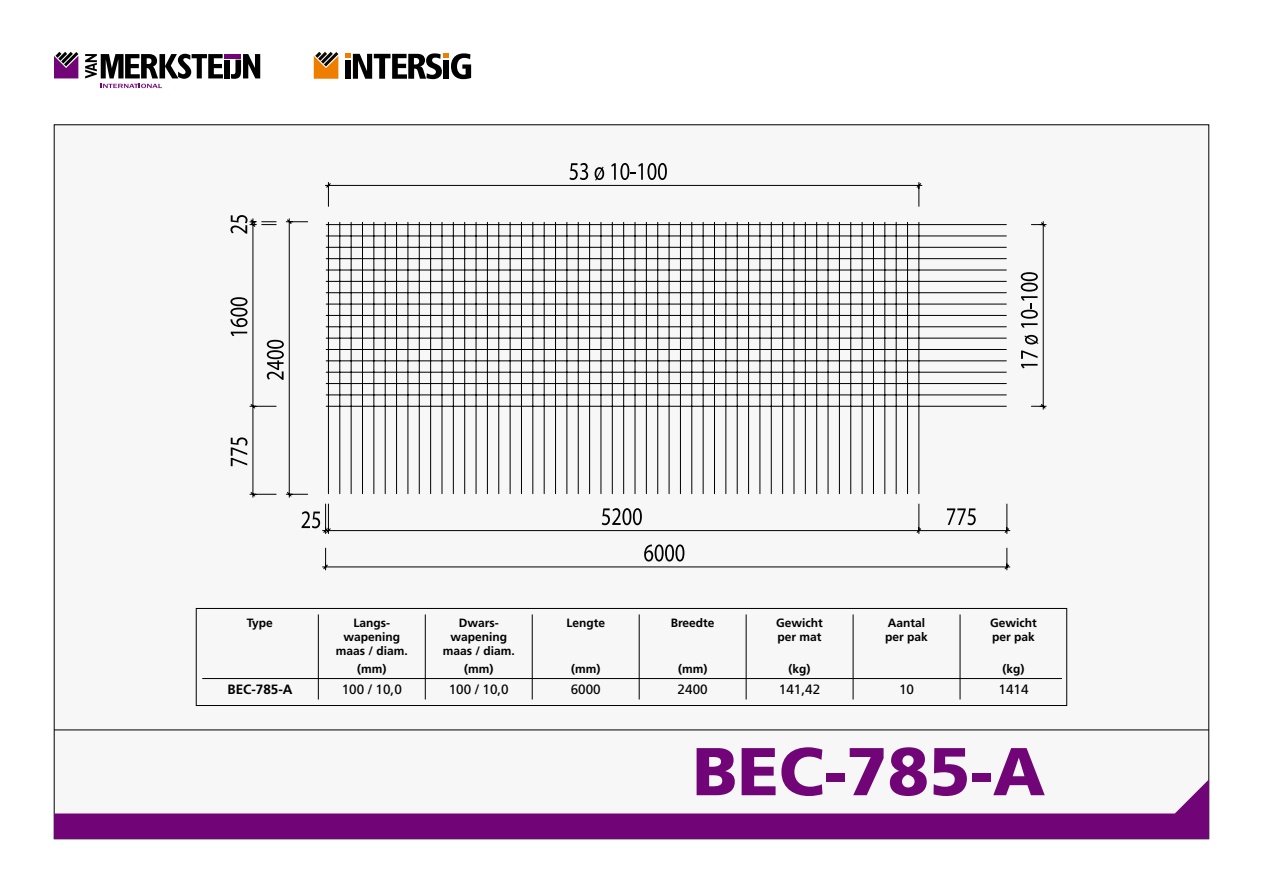
<style>
.page{position:relative;width:1263px;height:893px;background:#fff}
.page>*{position:absolute;margin:0;border:0;box-sizing:border-box;transform-origin:0 0}
.t1{font:900 67.5px "Frutiger LT Std";color:#710578}
.t2{font:13.5px "Frutiger LT Std";color:#000}
.t3{font:700 13.5px "Frutiger LT Std";color:#000}
.t4{font:700 12px/14.4px "Frutiger LT Std";color:#000}
</style>
<div class="page">
<div style="left:54px;top:125px;width:1155px;height:714px;background:#f7f7f8"></div>
<svg style="left:54px;top:779px;width:1155px;height:60px"></svg>
<hr style="left:54px;top:730px;width:1155px;height:1px;background:#000">
<hr style="left:224px;top:54px;width:17px;height:4px;background:#710578">
<div style="left:224px;top:60px;width:6px;height:18px;background:#000"></div>
<svg style="left:231px;top:54px;width:29px;height:25px"></svg>
<svg style="left:85px;top:54px;width:138px;height:34px"></svg>
<svg style="left:54px;top:52px;width:24px;height:26px"></svg>
<div style="left:196px;top:608px;width:871px;height:98px;border:1px solid #000"></div>
<hr style="left:202px;top:678px;width:860px;height:1px;background:#000">
<hr style="left:318px;top:614px;width:1px;height:85px;background:#000">
<hr style="left:425px;top:614px;width:1px;height:85px;background:#000">
<hr style="left:532px;top:614px;width:1px;height:85px;background:#000">
<hr style="left:639px;top:614px;width:1px;height:85px;background:#000">
<hr style="left:746px;top:614px;width:1px;height:85px;background:#000">
<hr style="left:853px;top:614px;width:1px;height:85px;background:#000">
<hr style="left:960px;top:614px;width:1px;height:85px;background:#000">
<svg style="left:314px;top:52px;width:24px;height:27px"></svg>
<svg style="left:345px;top:53px;width:126px;height:26px"></svg>
<svg style="left:569px;top:163px;width:19px;height:17px"></svg>
<svg style="left:595px;top:167px;width:9px;height:14px"></svg>
<svg style="left:611px;top:163px;width:56px;height:17px"></svg>
<svg style="left:231px;top:437px;width:16px;height:29px"></svg>
<svg style="left:230px;top:297px;width:17px;height:39px"></svg>
<svg style="left:230px;top:215px;width:17px;height:19px"></svg>
<svg style="left:250px;top:182px;width:796px;height:388px"></svg>
<svg style="left:302px;top:511px;width:18px;height:17px"></svg>
<p class="t4" style="left:247px;top:615px;width:28px">Type</p>
<p class="t4" style="left:336px;top:615px;width:74px;text-align:center">Langs&shy;wapening maas / diam.</p>
<p class="t4" style="left:443px;top:615px;width:74px;text-align:center">Dwars&shy;wapening maas / diam.</p>
<p class="t4" style="left:566px;top:615px;width:40px">Lengte</p>
<p class="t4" style="left:671px;top:615px;width:45px">Breedte</p>
<p class="t4" style="left:776px;top:615px;width:48px">Gewicht per mat</p>
<p class="t4" style="left:885px;top:615px;width:44px">Aantal per pak</p>
<p class="t4" style="left:990px;top:615px;width:48px">Gewicht per pak</p>
<p class="t4" style="left:357px;top:661px;width:31px">(mm)</p>
<p class="t4" style="left:464px;top:661px;width:31px">(mm)</p>
<p class="t4" style="left:571px;top:661px;width:31px">(mm)</p>
<p class="t4" style="left:678px;top:661px;width:31px">(mm)</p>
<p class="t4" style="left:789px;top:661px;width:23px">(kg)</p>
<p class="t4" style="left:1002px;top:661px;width:23px">(kg)</p>
<p class="t3" style="left:227px;top:681px;width:67px">BEC-785-A</p>
<p class="t2" style="left:342px;top:681px;width:62px">100 / 10,0</p>
<p class="t2" style="left:449px;top:681px;width:62px">100 / 10,0</p>
<p class="t2" style="left:571px;top:681px;width:32px">6000</p>
<p class="t2" style="left:678px;top:681px;width:32px">2400</p>
<p class="t2" style="left:779px;top:681px;width:43px">141,42</p>
<p class="t2" style="left:899px;top:681px;width:17px">10</p>
<p class="t2" style="left:998px;top:681px;width:32px">1414</p>
<h1 class="t1" style="left:692px;top:731px;width:354px">BEC-785-A</h1>
</div>
